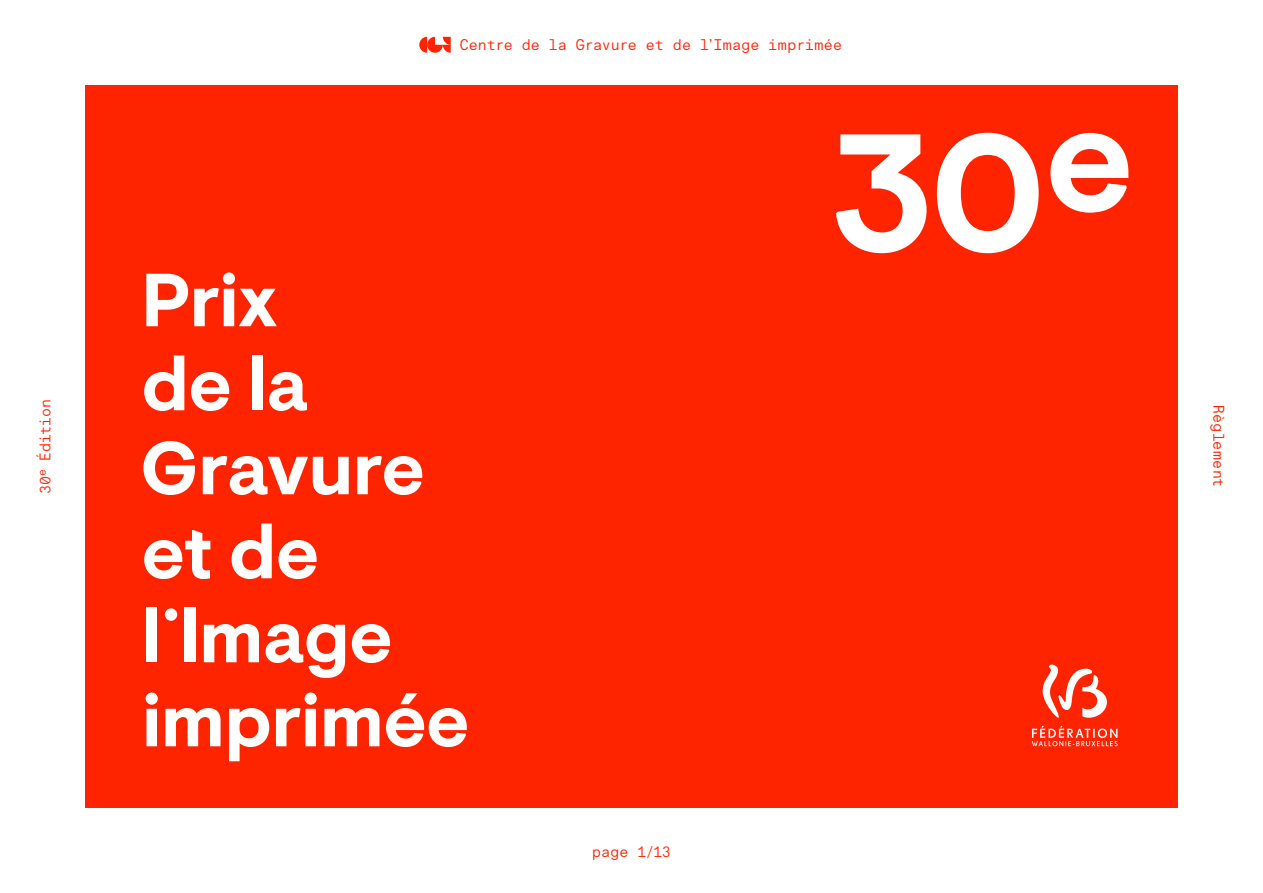
<style>
.page{position:relative;width:1263px;height:893px;background:#fff}
.page>*{position:absolute;margin:0;border:0;box-sizing:border-box;transform-origin:0 0}
.t1{font:700 167.25px "Visuelt";color:#fff}
.t2{font:700 75px/84px "Visuelt";letter-spacing:-.01em;color:#fff}
.t3{font:15px "Lars Mono";letter-spacing:.005em;color:#ff2400}
.t4{font:15px "Lars Mono";letter-spacing:-.015em;color:#ff2400}
</style>
<div class="page">
<div style="left:85px;top:85px;width:1093px;height:723px;background:#ff2400"></div>
<svg style="left:419px;top:37px;width:32px;height:16px"></svg>
<svg style="left:1042px;top:665px;width:65px;height:53px"></svg>
<svg style="left:1032px;top:726px;width:86px;height:20px"></svg>
<p class="t4" style="left:36px;top:494px;width:96px;rotate:-90deg">30<sup>e</sup> Édition</p>
<p class="t3" style="left:460px;top:36px;width:384px">Centre de la Gravure et de l’Image imprimée</p>
<p class="t2" style="left:140px;top:261px;width:286px">Prix<br>de la<br>Gravure</p>
<p class="t2" style="left:141px;top:513px;width:329px">et de<br>l ̇lmage imprimée</p>
<p class="t3" style="left:592px;top:842px;width:80px">page 1/13</p>
<p class="t1" style="left:831px;top:95px;width:304px">30<sup>e</sup></p>
<p class="t3" style="left:1228px;top:405px;width:83px;rotate:90deg">Règlement</p>
</div>
